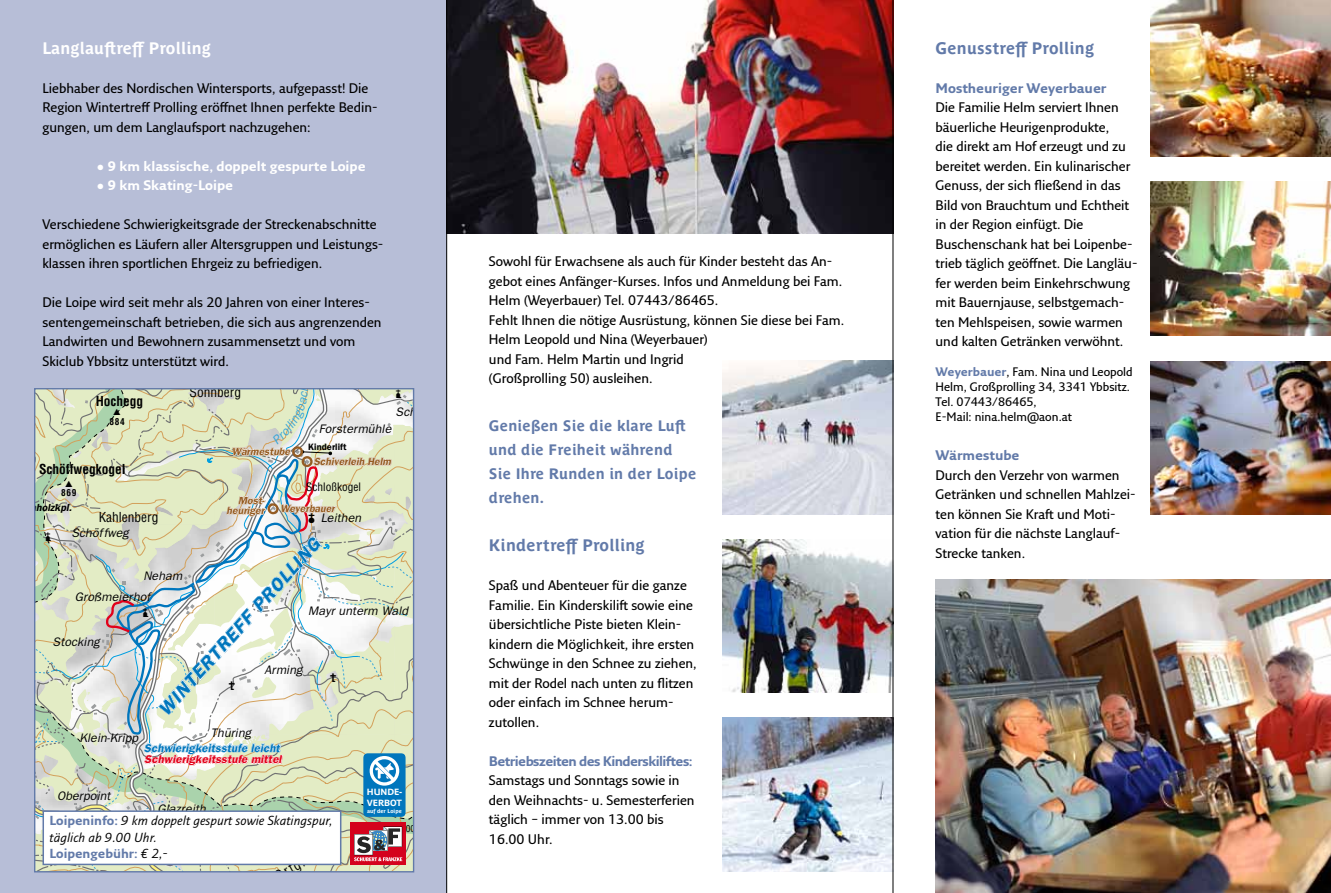
<style>
.page{position:relative;width:1331px;height:893px;background:#fff}
.page>*{position:absolute;margin:0;border:0;box-sizing:border-box;transform-origin:0 0}
.t1{font:italic 600 18.6px "Franklin Gothic";color:#0076bd}
.t2{font:700 16.5px "Parisine NOE";letter-spacing:.015em;color:#627aa9}
.t3{font:700 16.5px "Parisine NOE";letter-spacing:.015em;color:#fff}
.t4{font:700 15px/24px "Parisine NOE";letter-spacing:.015em;color:#627aa9}
.t5{font:600 13.5px/19.5px "Fresco Sans Pro";color:#000}
.t6{font:700 13.5px "Fresco Sans Pro";color:#fff}
.t7{font:700 13.5px "Fresco Sans Pro";letter-spacing:-.04em;color:#627aa9}
.t8{font:700 13.5px "Fresco Sans Pro";color:#627aa9}
.t9{font:13.5px "Piktos";color:#000}
.t10{font:condensed 13.35px "Helvetica";color:#000}
.t11{font:700 condensed 13.35px "Helvetica";color:#000}
.t12{font:italic condensed 13.35px "Helvetica";color:#000}
.t13{font:italic 12.75px/16.5px "Fresco Sans Pro";color:#000}
.t14{font:italic 12.45px "Franklin Gothic";color:#000}
.t15{font:600 12px/15px "Fresco Sans Pro";color:#000}
.t16{font:italic 600 11.4px "Franklin Gothic";color:#e2001a}
.t17{font:italic 600 11.4px "Franklin Gothic";color:#0076bd}
.t18{font:condensed 11.4px "Helvetica";color:#000}
.t19{font:11.1px "Piktos";color:#000}
.t20{font:italic 600 10.35px/10.4px "Franklin Gothic";color:#955c23;text-align:right}
.t21{font:italic 600 10.35px "Franklin Gothic";color:#000}
.t22{font:700 condensed 9.3px "Helvetica";letter-spacing:.075em;color:#000}
.t23{font:600 9.3px "Franklin Gothic";letter-spacing:.01em;color:#000}
.t24{font:condensed 9.3px "Helvetica";color:#000}
.t25{font:700 9px/10.6px "Parisine NOE";color:#fff}
.t26{font:700 5.55px "Parisine NOE";color:#fff}
.s1{font-family:"Piktos";font-style:normal;font-size:12.6px}
.s2{font-weight:700;font-style:normal;color:#627aa9}
.s3{font-weight:700;color:#627aa9}
</style>
<div class="page">
<div style="left:0;top:0;width:447px;height:893px;background:#b7bed7"></div>
<img style="left:447px;top:0;width:446px;height:233px">
<img style="left:935px;top:580px;width:396px;height:313px">
<img style="left:722px;top:718px;width:171px;height:154px">
<img style="left:722px;top:539px;width:171px;height:154px">
<img style="left:722px;top:360px;width:171px;height:154px">
<img style="left:1150px;top:361px;width:181px;height:153px">
<img style="left:1150px;top:182px;width:181px;height:154px">
<img style="left:1150px;top:0;width:181px;height:157px">
<hr style="left:446px;top:0;width:1px;height:893px;background:#000">
<hr style="left:893px;top:0;width:1px;height:893px;background:#000">
<svg style="left:35px;top:388px;width:379px;height:485px;background:#d6ddcd"></svg>
<p class="t3" style="left:43px;top:35px;width:170px">Langlauftreff Prolling</p>
<p class="t5" style="left:43px;top:78px;width:337px">Liebhaber des Nordischen Wintersports, aufgepasst! Die<br>Region Wintertreff Prolling eröffnet Ihnen perfekte Bedin&shy;gungen, um dem Langlaufsport nachzugehen:</p>
<p class="t6" style="left:97px;top:157px;width:271px">• 9 km klassische, doppelt gespurte Loipe</p>
<p class="t6" style="left:97px;top:177px;width:138px">• 9 km Skating-Loipe</p>
<p class="t5" style="left:43px;top:214px;width:342px">Verschiedene Schwierigkeitsgrade der Streckenabschnitte ermöglichen es Läufern aller Altersgruppen und Leistungs&shy;klassen ihren sportlichen Ehrgeiz zu befriedigen.</p>
<p class="t5" style="left:43px;top:292px;width:341px">Die Loipe wird seit mehr als 20 Jahren von einer Interes&shy;sentengemeinschaft betrieben, die sich aus angrenzenden Landwirten und Bewohnern zusammensetzt und vom Skiclub Ybbsitz unterstützt wird.</p>
<p class="t9" style="left:67px;top:303px;width:10px">Ç</p>
<p class="t14" style="left:258px;top:311px;width:32px">Eben</p>
<p class="t11" style="left:96px;top:393px;width:49px">Hochegg</p>
<p class="t19" style="left:113px;top:404px;width:9px">y</p>
<p class="t10" style="left:190px;top:384px;width:53px">Sonnberg</p>
<p class="t19" style="left:396px;top:388px;width:7px">ç</p>
<p class="t22" style="left:110px;top:416px;width:17px">884</p>
<p class="t11" style="left:39px;top:461px;width:88px">Schöffwegkogel</p>
<p class="t19" style="left:65px;top:476px;width:9px">y</p>
<p class="t22" style="left:61px;top:487px;width:17px">869</p>
<p class="t21" style="left:13px;top:501px;width:63px">Pechholzkpl.</p>
<p class="t10" style="left:99px;top:508px;width:61px">Kahlenberg</p>
<p class="t20" style="left:232px;top:446px;width:62px">Wärmestube</p>
<p class="t14" style="left:319px;top:422px;width:77px">Forstermühle</p>
<p class="t23" style="left:308px;top:441px;width:40px">Kinderlift</p>
<p class="t20" style="left:314px;top:456px;width:81px">Schiverleih Helm</p>
<p class="t18" style="left:306px;top:480px;width:56px">Schloßkogel</p>
<p class="t20" style="left:227px;top:495px;width:42px">Most&shy;heuriger</p>
<p class="t20" style="left:280px;top:503px;width:58px">Weyerbauer</p>
<p class="t14" style="left:308px;top:510px;width:57px"><span class="s1">›</span> Leithen</p>
<p class="t14" style="left:71px;top:525px;width:62px">Schöffweg</p>
<p class="t19" style="left:45px;top:530px;width:7px">ç</p>
<h1 class="t1" style="left:154px;top:705px;width:233px;rotate:-48deg">WINTERTREFF PROLLING</h1>
<p class="t14" style="left:143px;top:569px;width:43px">Neham</p>
<p class="t14" style="left:75px;top:589px;width:80px">Großmeierhof</p>
<p class="t14" style="left:308px;top:604px;width:104px">Mayr unterm Wald</p>
<p class="t19" style="left:143px;top:607px;width:7px">ç</p>
<p class="t14" style="left:53px;top:635px;width:51px">Stocking</p>
<p class="t14" style="left:264px;top:663px;width:42px">Arming</p>
<p class="t19" style="left:330px;top:671px;width:8px">N</p>
<p class="t19" style="left:229px;top:679px;width:8px">N</p>
<p class="t14" style="left:211px;top:726px;width:44px">Thüring</p>
<p class="t14" style="left:79px;top:731px;width:63px">Klein-Kripp</p>
<p class="t17" style="left:144px;top:741px;width:140px">Schwierigkeitsstufe leicht</p>
<p class="t16" style="left:145px;top:753px;width:141px">Schwierigkeitsstufe mittel</p>
<p class="t14" style="left:57px;top:789px;width:58px">Oberpoint</p>
<p class="t14" style="left:157px;top:802px;width:53px">Glazreith</p>
<p class="t13" style="left:50px;top:812px;width:284px"><span class="s2">Loipeninfo:</span> 9 km doppelt gespurt sowie Skatingspur, täglich ab 9.00 Uhr.<br><span class="s2">Loipengebühr:</span> € 2,-</p>
<p class="t25" style="left:367px;top:786px;width:37px">HUNDE-<br>VERBOT</p>
<p class="t26" style="left:367px;top:806px;width:36px">auf der Loipe</p>
<p class="t24" style="left:396px;top:822px;width:20px">1200</p>
<p class="t5" style="left:489px;top:251px;width:357px">Sowohl für Erwachsene als auch für Kinder besteht das An&shy;gebot eines Anfänger-Kurses. Infos und Anmeldung bei Fam.<br>Helm (Weyerbauer) Tel. 07443/86465.<br>Fehlt Ihnen die nötige Ausrüstung, können Sie diese bei Fam.<br>Helm Leopold und Nina (Weyerbauer)<br>und Fam. Helm Martin und Ingrid<br>(Großprolling 50) ausleihen.</p>
<p class="t4" style="left:489px;top:413px;width:209px">Genießen Sie die klare Luft und die Freiheit während<br>Sie Ihre Runden in der Loipe drehen.</p>
<p class="t2" style="left:489px;top:533px;width:157px">Kindertreff Prolling</p>
<p class="t5" style="left:489px;top:575px;width:209px">Spaß und Abenteuer für die ganze<br>Familie. Ein Kinderskilift sowie eine übersichtliche Piste bieten Klein&shy;kindern die Möglichkeit, ihre ersten<br>Schwünge in den Schnee zu ziehen, mit der Rodel nach unten zu flitzen oder einfach im Schnee herum&shy;zutollen.</p>
<p class="t7" style="left:489px;top:752px;width:205px">Betriebszeiten des Kinderskiliftes:</p>
<p class="t5" style="left:489px;top:770px;width:207px">Samstags und Sonntags sowie in den Weihnachts- u. Semesterferien täglich – immer von 13.00 bis<br>16.00 Uhr.</p>
<p class="t10" style="left:515px;top:366px;width:61px">Geigenstatt</p>
<p class="t22" style="left:528px;top:575px;width:22px">1192</p>
<p class="t12" style="left:454px;top:793px;width:93px">Thüring rBoden</p>
<p class="t2" style="left:935px;top:35px;width:160px">Genusstreff Prolling</p>
<p class="t8" style="left:935px;top:79px;width:172px">Mostheuriger Weyerbauer</p>
<p class="t5" style="left:935px;top:97px;width:203px">Die Familie Helm serviert Ihnen bäuerliche Heurigenprodukte,<br>die direkt am Hof erzeugt und zu bereitet werden. Ein kulinarischer<br>Genuss, der sich fließend in das<br>Bild von Brauchtum und Echtheit in der Region einfügt. Die<br>Buschenschank hat bei Loipenbe&shy;trieb täglich geöffnet. Die Langläu&shy;fer werden beim Einkehrschwung mit Bauernjause, selbstgemach&shy;ten Mehlspeisen, sowie warmen und kalten Getränken verwöhnt.</p>
<p class="t15" style="left:935px;top:364px;width:199px"><span class="s3">Weyerbauer</span>, Fam. Nina und Leopold<br>Helm, Großprolling 34, 3341 Ybbsitz.<br>Tel. 07443/86465,<br>E-Mail: nina.helm@aon.at</p>
<p class="t8" style="left:935px;top:447px;width:85px">Wärmestube</p>
<p class="t5" style="left:935px;top:465px;width:202px">Durch den Verzehr von warmen<br>Getränken und schnellen Mahlzei&shy;ten können Sie Kraft und Moti&shy;vation für die nächste Langlauf-<br>Strecke tanken.</p>
</div>
